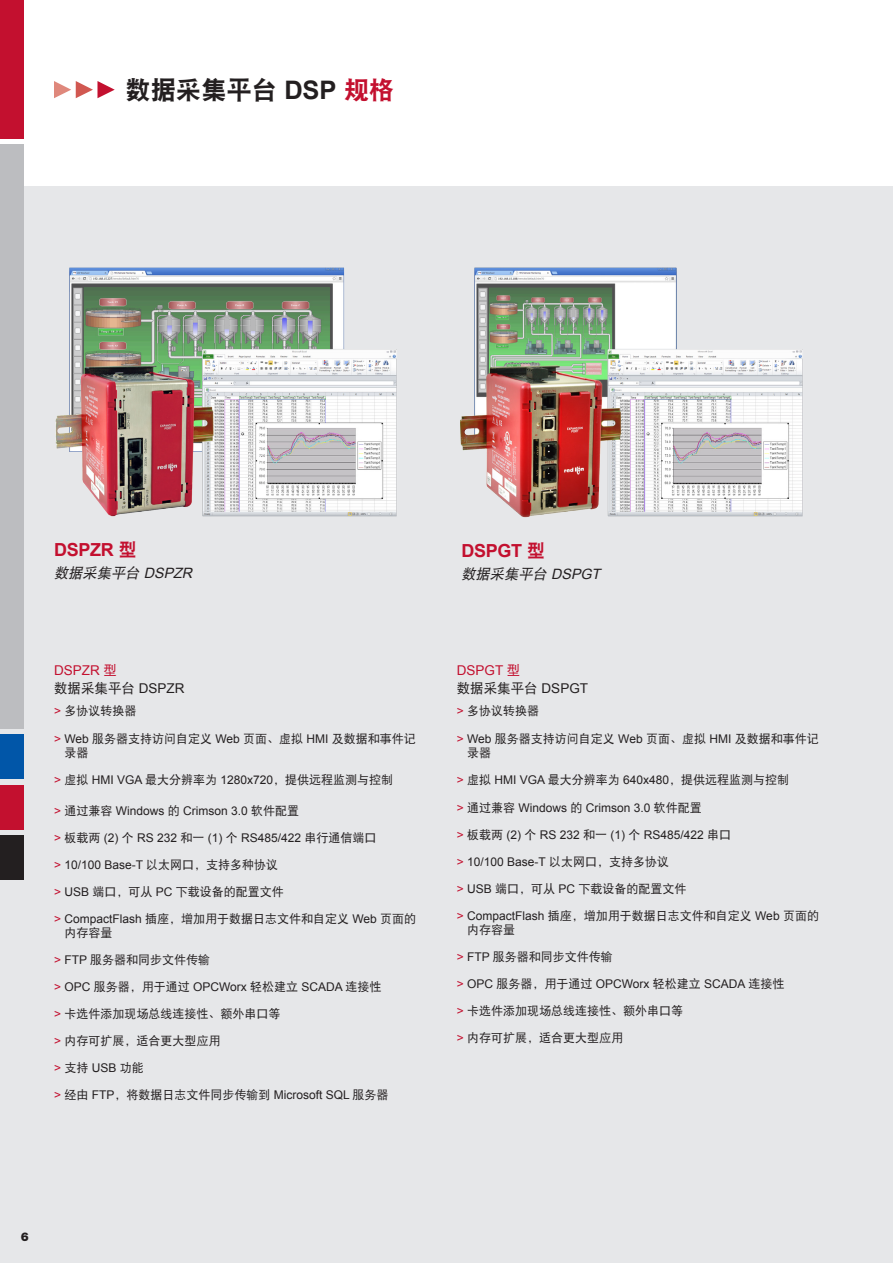
<style>
.page{position:relative;width:893px;height:1263px;background:#fff}
.page>*{position:absolute;margin:0;border:0;box-sizing:border-box;transform-origin:0 0}
.t1{font:25.5px "DF Hei GB W9";letter-spacing:-.01em;color:#231f20}
.t2{font:700 18px "Arial";letter-spacing:-.015em;color:#c3102f}
.t3{font:italic 14.25px "DF Hei GB W5";color:#231f20}
.t4{font:13.5px "DF Hei GB W5";color:#231f20}
.t5{font:13.5px "Arial";color:#c3102f}
.t6{font:12px/13.5px "DF Hei GB W5";color:#231f20}
.t7{font:12px "Arial";color:#231f20}
.t8{font:900 12px "Helvetica Neue LT Std";color:#231f20}
.s1{font-family:"Arial";font-weight:700}
.s2{color:#c3102f}
.s3{font-family:"DF Hei GB W9";font-weight:400}
.s4{font-family:"Arial"}
.s5{font-family:"DF Hei GB W5"}
.s6{font-family:"Arial";color:#c3102f}
</style>
<div class="page">
<div style="left:0;top:187px;width:893px;height:1076px;background:#e6e7e9"></div>
<img style="left:461px;top:267px;width:342px;height:251px">
<img style="left:56px;top:267px;width:341px;height:250px">
<svg style="left:54px;top:81px;width:61px;height:17px"></svg>
<div style="left:0;top:144px;width:23px;height:585px;background:#bcbdc0"></div>
<div style="left:0;top:0;width:23px;height:138px;background:#c3102f"></div>
<div style="left:0;top:835px;width:23px;height:44px;background:#231f20"></div>
<div style="left:0;top:785px;width:23px;height:44px;background:#c3102f"></div>
<div style="left:0;top:735px;width:23px;height:44px;background:#0156a8"></div>
<p class="t1" style="left:125px;top:76px;width:270px">数据采集平台 <span class="s1">DSP</span> <span class="s2">规格</span></p>
<p class="t2" style="left:54px;top:538px;width:84px">DSPZR <span class="s3">型</span></p>
<p class="t3" style="left:54px;top:565px;width:144px">数据采集平台 <span class="s4">DSPZR</span></p>
<p class="t5" style="left:54px;top:662px;width:65px">DSPZR <span class="s5">型</span></p>
<p class="t4" style="left:54px;top:681px;width:132px">数据采集平台 <span class="s4">DSPZR</span></p>
<p class="t6" style="left:54px;top:703px;width:84px"><span class="s6">&gt;</span> 多协议转换器</p>
<p class="t6" style="left:64px;top:732px;width:353px;text-indent:-10px"><span class="s6">&gt;</span> <span class="s4">Web</span> 服务器支持访问自定义 <span class="s4">Web</span> 页面、虚拟 <span class="s4">HMI</span> 及数据和事件记录器</p>
<p class="t6" style="left:54px;top:772px;width:341px"><span class="s6">&gt;</span> 虚拟 <span class="s4">HMI VGA</span> 最大分辨率为 <span class="s4">1280x720</span>，提供远程监测与控制</p>
<p class="t7" style="left:54px;top:803px;width:247px"><span class="s2">&gt;</span> <span class="s5">通过兼容</span> Windows <span class="s5">的</span> Crimson 3.0 <span class="s5">软件配置</span></p>
<p class="t7" style="left:54px;top:830px;width:324px"><span class="s2">&gt;</span> <span class="s5">板载两</span> (2) <span class="s5">个</span> RS 232 <span class="s5">和一</span> (1) <span class="s5">个</span> RS485/422 <span class="s5">串行通信端口</span></p>
<p class="t7" style="left:54px;top:857px;width:226px"><span class="s2">&gt;</span> 10/100 Base-T <span class="s5">以太网口，支持多种协议</span></p>
<p class="t6" style="left:54px;top:885px;width:231px"><span class="s6">&gt;</span> <span class="s4">USB</span> 端口，可从 <span class="s4">PC</span> 下载设备的配置文件</p>
<p class="t6" style="left:64px;top:912px;width:353px;text-indent:-10px"><span class="s6">&gt;</span> <span class="s4">CompactFlash</span> 插座，增加用于数据日志文件和自定义 <span class="s4">Web</span> 页面的内存容量</p>
<p class="t6" style="left:54px;top:952px;width:158px"><span class="s6">&gt;</span> <span class="s4">FTP</span> 服务器和同步文件传输</p>
<p class="t7" style="left:54px;top:979px;width:329px"><span class="s2">&gt;</span> OPC <span class="s5">服务器，用于通过</span> OPCWorx <span class="s5">轻松建立</span> SCADA <span class="s5">连接性</span></p>
<p class="t6" style="left:54px;top:1006px;width:228px"><span class="s6">&gt;</span> 卡选件添加现场总线连接性、额外串口等</p>
<p class="t6" style="left:54px;top:1033px;width:168px"><span class="s6">&gt;</span> 内存可扩展，适合更大型应用</p>
<p class="t6" style="left:54px;top:1060px;width:91px"><span class="s6">&gt;</span> 支持 <span class="s4">USB</span> 功能</p>
<p class="t6" style="left:54px;top:1087px;width:336px"><span class="s6">&gt;</span> 经由 <span class="s4">FTP</span>，将数据日志文件同步传输到 <span class="s4">Microsoft SQL</span> 服务器</p>
<p class="t2" style="left:461px;top:539px;width:85px">DSPGT <span class="s3">型</span></p>
<p class="t3" style="left:461px;top:566px;width:144px">数据采集平台 <span class="s4">DSPGT</span></p>
<p class="t5" style="left:457px;top:662px;width:65px">DSPGT <span class="s5">型</span></p>
<p class="t4" style="left:457px;top:681px;width:133px">数据采集平台 <span class="s4">DSPGT</span></p>
<p class="t6" style="left:457px;top:703px;width:84px"><span class="s6">&gt;</span> 多协议转换器</p>
<p class="t6" style="left:467px;top:732px;width:353px;text-indent:-10px"><span class="s6">&gt;</span> <span class="s4">Web</span> 服务器支持访问自定义 <span class="s4">Web</span> 页面、虚拟 <span class="s4">HMI</span> 及数据和事件记录器</p>
<p class="t6" style="left:457px;top:772px;width:334px"><span class="s6">&gt;</span> 虚拟 <span class="s4">HMI VGA</span> 最大分辨率为 <span class="s4">640x480</span>，提供远程监测与控制</p>
<p class="t7" style="left:457px;top:800px;width:247px"><span class="s2">&gt;</span> <span class="s5">通过兼容</span> Windows <span class="s5">的</span> Crimson 3.0 <span class="s5">软件配置</span></p>
<p class="t7" style="left:457px;top:827px;width:276px"><span class="s2">&gt;</span> <span class="s5">板载两</span> (2) <span class="s5">个</span> RS 232 <span class="s5">和一</span> (1) <span class="s5">个</span> RS485/422 <span class="s5">串口</span></p>
<p class="t7" style="left:457px;top:854px;width:214px"><span class="s2">&gt;</span> 10/100 Base-T <span class="s5">以太网口，支持多协议</span></p>
<p class="t6" style="left:457px;top:882px;width:231px"><span class="s6">&gt;</span> <span class="s4">USB</span> 端口，可从 <span class="s4">PC</span> 下载设备的配置文件</p>
<p class="t6" style="left:467px;top:909px;width:353px;text-indent:-10px"><span class="s6">&gt;</span> <span class="s4">CompactFlash</span> 插座，增加用于数据日志文件和自定义 <span class="s4">Web</span> 页面的内存容量</p>
<p class="t6" style="left:457px;top:949px;width:158px"><span class="s6">&gt;</span> <span class="s4">FTP</span> 服务器和同步文件传输</p>
<p class="t7" style="left:457px;top:976px;width:329px"><span class="s2">&gt;</span> OPC <span class="s5">服务器，用于通过</span> OPCWorx <span class="s5">轻松建立</span> SCADA <span class="s5">连接性</span></p>
<p class="t6" style="left:457px;top:1003px;width:228px"><span class="s6">&gt;</span> 卡选件添加现场总线连接性、额外串口等</p>
<p class="t6" style="left:457px;top:1030px;width:168px"><span class="s6">&gt;</span> 内存可扩展，适合更大型应用</p>
<p class="t8" style="left:21px;top:1229px;width:10px">6</p>
</div>
